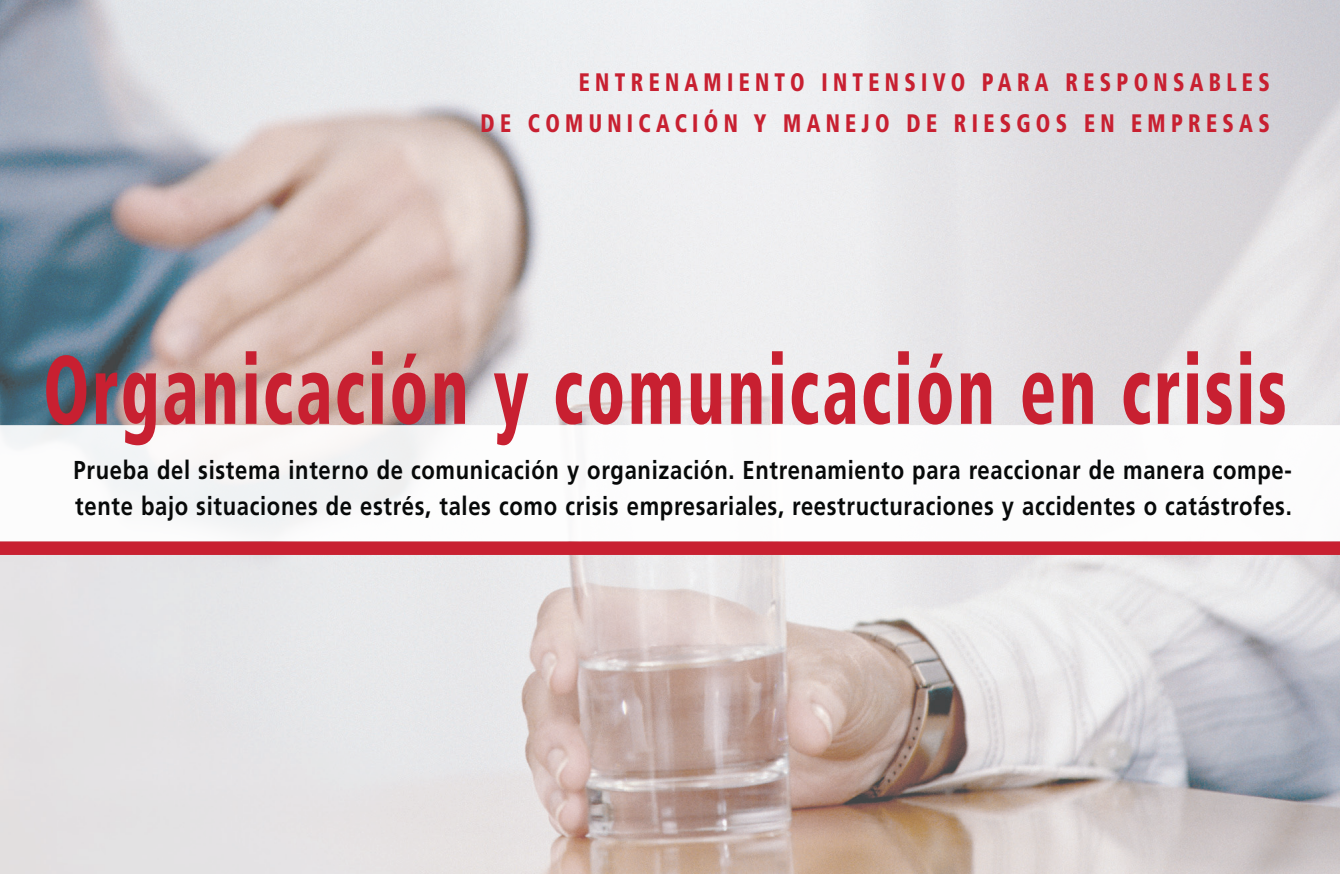
<style>
.page{position:relative;width:1340px;height:874px;background:#fff}
.page>*{position:absolute;margin:0;border:0;box-sizing:border-box;transform-origin:0 0}
.t1{font:900 condensed 96.75px "Frutiger";letter-spacing:.04em;color:#c82031;scale:.7 1}
.t2{font:700 25.88px/36px "Frutiger";letter-spacing:.03em;color:#070909;scale:.85 1}
.t3{font:900 condensed 25.2px/40.5px "Frutiger";letter-spacing:.25em;color:#c82031;text-align:right;scale:.84 1}
</style>
<div class="page">
<img style="left:0;top:0;width:1339px;height:874px">
<svg style="left:0;top:425px;width:1339px;height:116px"></svg>
<div style="left:0;top:541px;width:1339px;height:14px;background:#c82031"></div>
<p class="t3" style="left:480px;top:62px;width:941px">ENTRENAMIENTO INTENSIVO PARA RESPONSABLES<br>DE COMUNICACIÓN Y MANEJO DE RIESGOS EN EMPRESAS</p>
<h1 class="t1" style="left:43px;top:332px;width:1777px">Organicación y comunicación en crisis</h1>
<p class="t2" style="left:74px;top:451px;width:1434px">Prueba del sistema interno de comunicación y organización. Entrenamiento para reaccionar de manera compe&shy;tente bajo situaciones de estrés, tales como crisis empresariales, reestructuraciones y accidentes o catástrofes.</p>
</div>
